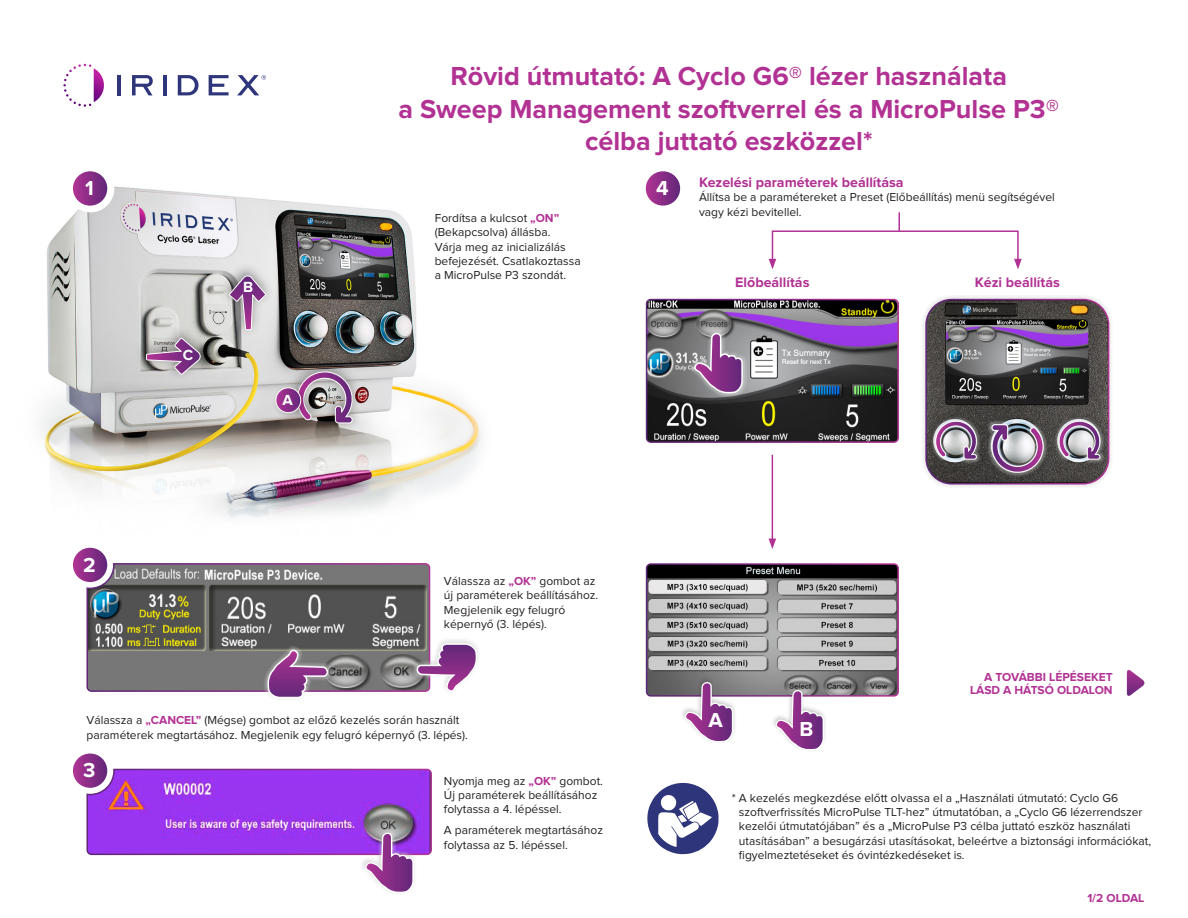
<style>
.page{position:relative;width:1188px;height:918px;background:#fff}
.page>*{position:absolute;margin:0;border:0;box-sizing:border-box;transform-origin:0 0}
.t1{font:700 27px/32.4px "Proxima Nova";color:#b23294;text-align:center}
.num{font:700 21px "Proxima Nova";color:#fff}
.num2{font:700 15.15px "Proxima Nova";color:#fff}
.heading1{font:700 14.25px "Proxima Nova";color:#b23294}
.heading2{font:700 14.25px "Proxima Nova";color:#b23294}
.base{font:12px/14.4px "Proxima Nova";color:#231f20}
.base_space{font:12px/14.4px "Proxima Nova";color:#231f20}
.t2{font:700 12px/13.5px "Proxima Nova";color:#b23294;text-align:right}
.s1{font-weight:700;color:#b23294}
</style>
<div class="page">
<hr style="left:772px;top:455px;width:1px;height:86px;background:#b23294">
<svg style="left:769px;top:539px;width:7px;height:10px"></svg>
<hr style="left:117px;top:75px;width:4px;height:20px;background:#2f357a">
<svg style="left:132px;top:75px;width:21px;height:20px"></svg>
<hr style="left:163px;top:75px;width:4px;height:20px;background:#2f357a">
<svg style="left:178px;top:75px;width:21px;height:20px"></svg>
<svg style="left:209px;top:75px;width:20px;height:20px"></svg>
<svg style="left:63px;top:64px;width:41px;height:43px"></svg>
<svg style="left:237px;top:75px;width:29px;height:20px"></svg>
<svg style="left:1127px;top:670px;width:18px;height:26px"></svg>
<img style="left:41px;top:186px;width:440px;height:333px">
<div style="left:284px;top:358px;width:78px;height:74px;background:#231f20;opacity:.5"></div>
<svg style="left:296px;top:369px;width:58px;height:75px;background:#9a8c94"></svg>
<div style="left:272px;top:384px;width:37px;height:37px;background:#231f20;opacity:.25"></div>
<svg style="left:276px;top:388px;width:25px;height:25px"></svg>
<div style="left:275px;top:387px;width:26px;height:26px;border:1px solid #fff;border-radius:50%"></div>
<div style="left:217px;top:262px;width:57px;height:76px;background:#231f20;opacity:.5"></div>
<svg style="left:228px;top:275px;width:39px;height:56px;background:#ac92ad"></svg>
<div style="left:134px;top:324px;width:76px;height:58px;background:#231f20;opacity:.5"></div>
<svg style="left:145px;top:337px;width:56px;height:39px;background:#a58aa4"></svg>
<svg style="left:646px;top:171px;width:34px;height:35px"></svg>
<div style="left:646px;top:299px;width:253px;height:144px;border:2px solid #fff;border-radius:4px"></div>
<img style="left:649px;top:566px;width:247px;height:128px">
<div style="left:646px;top:563px;width:253px;height:134px;border:2px solid #fff;border-radius:4px"></div>
<div style="left:680px;top:676px;width:57px;height:69px;background:#231f20;opacity:.25"></div>
<svg style="left:684px;top:681px;width:50px;height:62px"></svg>
<div style="left:770px;top:684px;width:58px;height:69px;background:#231f20;opacity:.25"></div>
<svg style="left:775px;top:689px;width:50px;height:62px"></svg>
<div style="left:67px;top:165px;width:47px;height:47px;background:#fff;border-radius:50%"></div>
<svg style="left:73px;top:171px;width:34px;height:35px"></svg>
<div style="left:772px;top:230px;width:247px;height:32px;border:2px solid #b23294"></div>
<svg style="left:769px;top:259px;width:7px;height:10px"></svg>
<svg style="left:1014px;top:259px;width:8px;height:10px"></svg>
<svg style="left:898px;top:212px;width:2px;height:19px"></svg>
<svg style="left:647px;top:783px;width:72px;height:71px"></svg>
<svg style="left:647px;top:300px;width:251px;height:142px;background:#5f5665"></svg>
<svg style="left:73px;top:548px;width:34px;height:34px"></svg>
<div style="left:73px;top:754px;width:34px;height:34px;background:linear-gradient(to right,#b23795,#64277a);border-radius:17px"></div>
<svg style="left:87px;top:564px;width:391px;height:133px;background:#847e81"></svg>
<svg style="left:86px;top:768px;width:346px;height:124px"></svg>
<div style="left:922px;top:295px;width:191px;height:193px;background:#231f20;opacity:.18"></div>
<img style="left:926px;top:300px;width:183px;height:184px">
<div style="left:925px;top:299px;width:184px;height:186px;border:2px solid #fff;border-radius:26px"></div>
<div style="left:981px;top:413px;width:71px;height:67px;background:#231f20;opacity:.25"></div>
<div style="left:988px;top:420px;width:60px;height:57px;background:#fff;opacity:.75"></div>
<svg style="left:990px;top:415px;width:54px;height:61px;background:#908192"></svg>
<div style="left:1049px;top:410px;width:59px;height:57px;background:#231f20;opacity:.25"></div>
<div style="left:1055px;top:417px;width:50px;height:46px;background:#fff;opacity:.75"></div>
<svg style="left:1058px;top:419px;width:44px;height:48px;background:#998a9a"></svg>
<div style="left:925px;top:410px;width:60px;height:57px;background:#231f20;opacity:.25"></div>
<div style="left:931px;top:417px;width:50px;height:46px;background:#fff;opacity:.75"></div>
<svg style="left:935px;top:419px;width:43px;height:48px;background:#968797"></svg>
<p class="num" style="left:85px;top:179px;width:10px">1</p>
<p class="num" style="left:83px;top:555px;width:14px">2</p>
<p class="num2" style="left:183px;top:348px;width:12px">C</p>
<p class="num2" style="left:243px;top:280px;width:12px">B</p>
<p class="num2" style="left:282px;top:393px;width:12px">A</p>
<p class="t1" style="left:398px;top:61px;width:662px">Rövid útmutató: A Cyclo G6® lézer használata<br>a Sweep Management szoftverrel és a MicroPulse P3® célba juttató eszközzel*</p>
<p class="base" style="left:435px;top:211px;width:126px">Fordítsa a kulcsot <span class="s1">„ON” </span>(Bekapcsolva) állásba.</p>
<p class="base" style="left:435px;top:240px;width:148px">Várja meg az inicializálás befejezését. Csatlakoztassa a MicroPulse P3 szondát.</p>
<p class="num" style="left:656px;top:179px;width:14px">4</p>
<p class="heading1" style="left:699px;top:176px;width:206px">Kezelési paraméterek beállítása</p>
<p class="base" style="left:699px;top:191px;width:357px">Állítsa be a paramétereket a Preset (Előbeállítás) menü segítségével vagy kézi bevitellel.</p>
<p class="heading2" style="left:735px;top:275px;width:76px">Előbeállítás</p>
<p class="heading2" style="left:975px;top:275px;width:87px">Kézi beállítás</p>
<p class="base" style="left:444px;top:574px;width:156px">Válassza az <span class="s1">„OK”</span> gombot az új paraméterek beállításához.<br>Megjelenik egy felugró képernyő (3. lépés).</p>
<p class="t2" style="left:970px;top:671px;width:144px">A TOVÁBBI LÉPÉSEKET<br>LÁSD A HÁTSÓ OLDALON</p>
<p class="base" style="left:86px;top:714px;width:383px">Válassza a <span class="s1">„CANCEL”</span> (Mégse) gombot az előző kezelés során használt paraméterek megtartásához. Megjelenik egy felugró képernyő (3. lépés).</p>
<p class="num" style="left:83px;top:761px;width:14px">3</p>
<p class="base" style="left:444px;top:774px;width:161px">Nyomja meg az <span class="s1">„OK”</span> gombot.</p>
<p class="base_space" style="left:444px;top:788px;width:155px">Új paraméterek beállításához folytassa a 4. lépéssel.</p>
<p class="base" style="left:444px;top:824px;width:161px">A paraméterek megtartásához folytassa az 5. lépéssel.</p>
<p class="num" style="left:708px;top:711px;width:16px">A</p>
<p class="num" style="left:799px;top:719px;width:15px">B</p>
<p class="base" style="left:739px;top:791px;width:414px;text-indent:-7px">* A kezelés megkezdése előtt olvassa el a „Használati útmutató: Cyclo G6 szoftverfrissítés MicroPulse TLT-hez” útmutatóban, a „Cyclo G6 lézerrendszer kezelői útmutatójában” és a „MicroPulse P3 célba juttató eszköz használati utasításában” a besugárzási utasításokat, beleértve a biztonsági információkat, figyelmeztetéseket és óvintézkedéseket is.</p>
<p class="t2" style="left:1087px;top:892px;width:59px">1/2 OLDAL</p>
</div>
